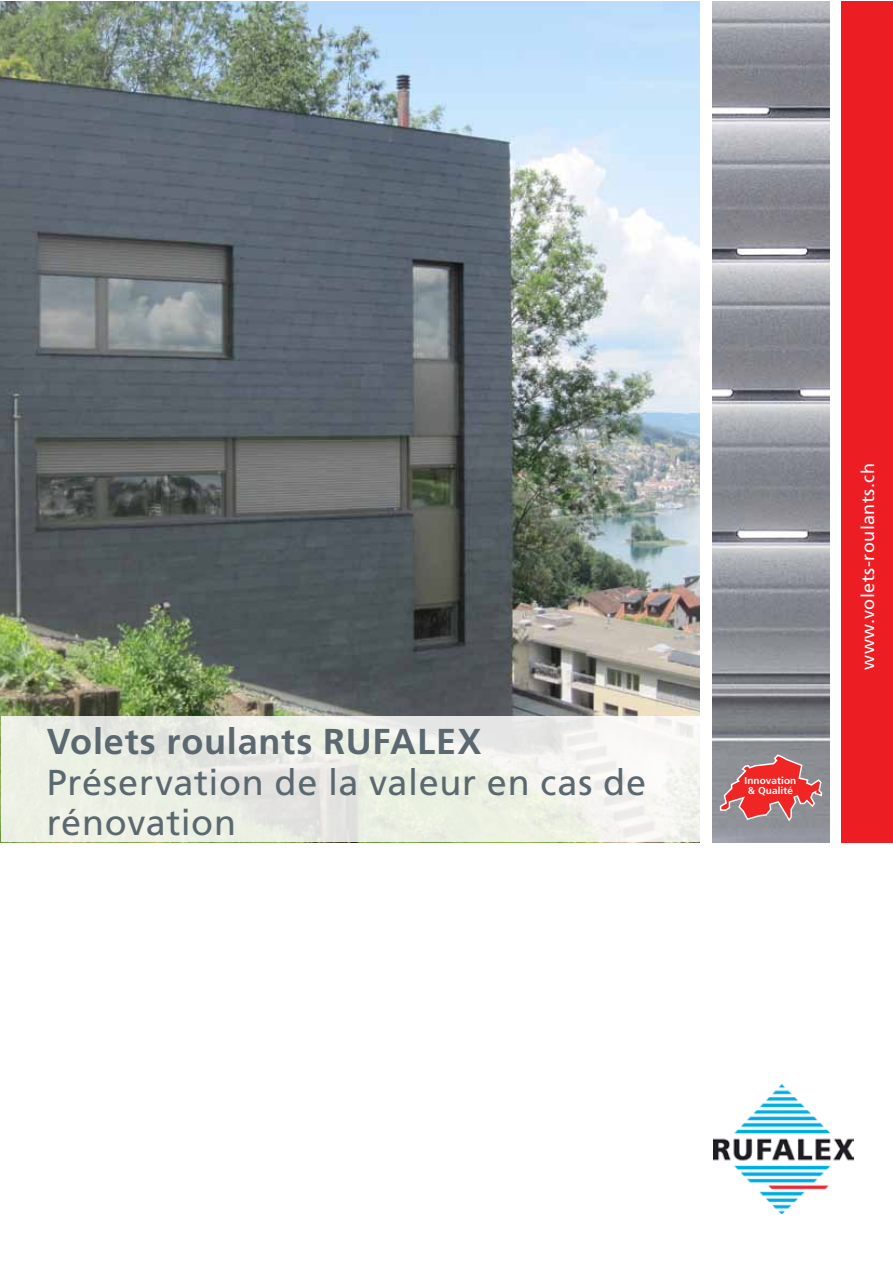
<style>
.page{position:relative;width:893px;height:1263px;background:#fff}
.page>*{position:absolute;margin:0;border:0;box-sizing:border-box;transform-origin:0 0}
.t1{font:36px/40.5px "Frutiger LT";letter-spacing:.02em;color:#5b6870}
.t2{font:700 36px "Frutiger LT";letter-spacing:.025em;color:#5b6870}
.t3{font:18px "Frutiger LT";letter-spacing:.025em;color:#fff}
.t4{font:700 10.05px/10.5px "Frutiger LT";letter-spacing:.01em;color:#fff;text-align:center}
</style>
<div class="page">
<img style="left:0;top:1px;width:699px;height:841px">
<div style="left:1px;top:716px;width:698px;height:126px;background:linear-gradient(to right,#e7ebe0,#f2f2ee)"></div>
<img style="left:712px;top:1px;width:117px;height:841px">
<div style="left:842px;top:1px;width:50px;height:841px;background:#ed1d24"></div>
<svg style="left:719px;top:753px;width:104px;height:68px;background:#c16869"></svg>
<img style="left:713px;top:1085px;width:141px;height:128px">
<p class="t2" style="left:47px;top:721px;width:436px">Volets roulants RUFALEX</p>
<p class="t1" style="left:47px;top:762px;width:601px">Préservation de la valeur en cas de rénovation</p>
<p class="t4" style="left:744px;top:775px;width:53px">Innovation &amp; Qualité</p>
<p class="t3" style="left:857px;top:670px;width:208px;rotate:-90deg">www.volets-roulants.ch</p>
</div>
